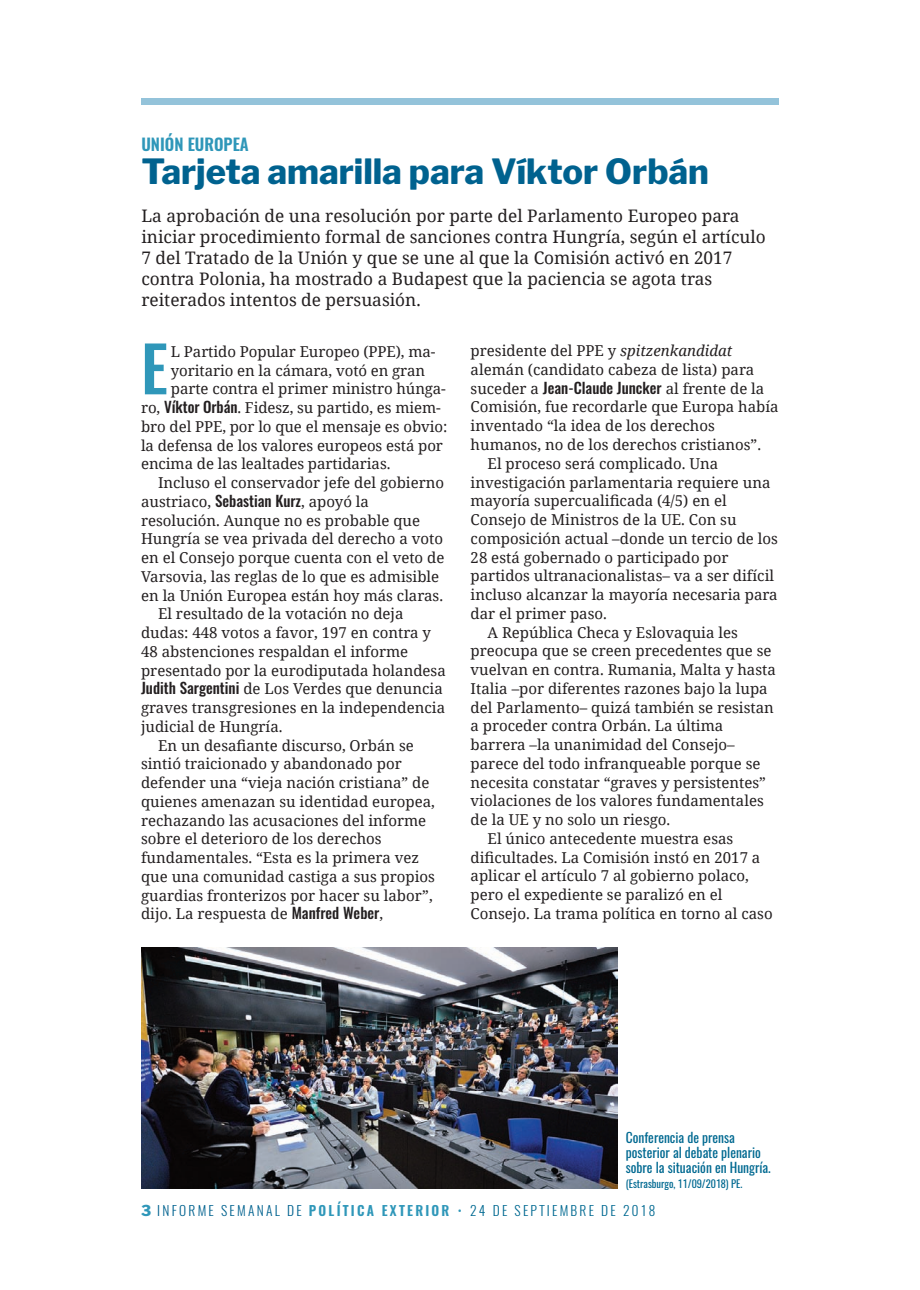
<style>
.page{position:relative;width:920px;height:1290px;background:#fff}
.page>*{position:absolute;margin:0;border:0;box-sizing:border-box;transform-origin:0 0}
.t1{font:500 62.7px "Oswald";color:#2f97b9}
.t2{font:800 34.5px "Libre Franklin";color:#00628f}
.t3{font:17.25px/21px "Noto Serif";color:#231f20}
.t4{font:600 16.5px "Oswald";color:#2f97b9}
.t5{font:15px "Noto Serif";color:#231f20}
.t6{font:13.5px/15px "Oswald";color:#006991}
.t7{font:300 13.5px "Oswald";letter-spacing:.165em;color:#006991}
.t8{font:10.5px "Oswald";color:#006991}
.s1{font-family:"Oswald";font-weight:500}
.s2{font-style:italic}
.s3{font-family:"Libre Franklin";font-weight:800;font-size:15px;color:#2f97b9}
.s4{color:#00628f}
.s5{font-weight:600;color:#2f97b9}
.s6{color:#2f97b9}
</style>
<div class="page">
<div style="left:141px;top:99px;width:638px;height:6px;background:#94c3da"></div>
<img style="left:141px;top:947px;width:476px;height:241px">
<p class="t4" style="left:141px;top:131px;width:109px">UNIÓN EUROPEA</p>
<h2 class="t2" style="left:141px;top:151px;width:569px">Tarjeta amarilla para Víktor Orbán</h2>
<p class="t3" style="left:141px;top:205px;width:626px">La aprobación de una resolución por parte del Parlamento Europeo para iniciar procedimiento formal de sanciones contra Hungría, según el artículo 7 del Tratado de la Unión y que se une al que la Comisión activó en 2017 contra Polonia, ha mostrado a Budapest que la paciencia se agota tras reiterados intentos de persuasión.</p>
<h1 class="t1" style="left:141px;top:319px;width:28px">E</h1>
<p class="t5" style="left:171px;top:341px;width:266px">L Partido Popular Europeo (PPE), ma-</p>
<p class="t5" style="left:171px;top:360px;width:256px">yoritario en la cámara, votó en gran</p>
<p class="t5" style="left:171px;top:378px;width:277px">parte contra el primer ministro húnga-</p>
<p class="t5" style="left:141px;top:397px;width:301px">ro, <span class="s1">Víktor Orbán</span>. Fidesz, su partido, es miem-</p>
<p class="t5" style="left:141px;top:416px;width:308px">bro del PPE, por lo que el mensaje es obvio:</p>
<p class="t5" style="left:141px;top:435px;width:303px">la defensa de los valores europeos está por</p>
<p class="t5" style="left:141px;top:453px;width:251px">encima de las lealtades partidarias.</p>
<p class="t5" style="left:158px;top:472px;width:288px">Incluso el conservador jefe del gobierno</p>
<p class="t5" style="left:141px;top:491px;width:229px">austriaco, <span class="s1">Sebastian Kurz</span>, apoyó la</p>
<p class="t5" style="left:141px;top:510px;width:281px">resolución. aunque no es probable que</p>
<p class="t5" style="left:141px;top:528px;width:304px">Hungría se vea privada del derecho a voto</p>
<p class="t5" style="left:141px;top:547px;width:305px">en el Consejo porque cuenta con el veto de</p>
<p class="t5" style="left:141px;top:566px;width:300px">Varsovia, las reglas de lo que es admisible</p>
<p class="t5" style="left:141px;top:585px;width:304px">en la Unión Europea están hoy más claras.</p>
<p class="t5" style="left:158px;top:603px;width:247px">El resultado de la votación no deja</p>
<p class="t5" style="left:141px;top:622px;width:291px">dudas: 448 votos a favor, 197 en contra y</p>
<p class="t5" style="left:141px;top:641px;width:269px">48 abstenciones respaldan el informe</p>
<p class="t5" style="left:141px;top:660px;width:306px">presentado por la eurodiputada holandesa</p>
<p class="t5" style="left:141px;top:678px;width:303px"><span class="s1">Judith Sargentini</span> de Los Verdes que denuncia</p>
<p class="t5" style="left:141px;top:697px;width:306px">graves transgresiones en la independencia</p>
<p class="t5" style="left:141px;top:716px;width:143px">judicial de Hungría.</p>
<p class="t5" style="left:158px;top:735px;width:257px">En un desafiante discurso, Orbán se</p>
<p class="t5" style="left:141px;top:753px;width:262px">sintió traicionado y abandonado por</p>
<p class="t5" style="left:141px;top:772px;width:290px">defender una “vieja nación cristiana” de</p>
<p class="t5" style="left:141px;top:791px;width:295px">quienes amenazan su identidad europea,</p>
<p class="t5" style="left:141px;top:810px;width:287px">rechazando las acusaciones del informe</p>
<p class="t5" style="left:141px;top:828px;width:242px">sobre el deterioro de los derechos</p>
<p class="t5" style="left:141px;top:847px;width:280px">fundamentales. “Esta es la primera vez</p>
<p class="t5" style="left:141px;top:866px;width:295px">que una comunidad castiga a sus propios</p>
<p class="t5" style="left:141px;top:885px;width:293px">guardias fronterizos por hacer su labor”,</p>
<p class="t5" style="left:141px;top:903px;width:244px">dijo. La respuesta de <span class="s1">Manfred Weber</span>,</p>
<p class="t5" style="left:471px;top:340px;width:263px">presidente del PPE y <span class="s2">spitzenkandidat</span></p>
<p class="t5" style="left:471px;top:359px;width:285px">alemán (candidato cabeza de lista) para</p>
<p class="t5" style="left:471px;top:378px;width:295px">suceder a <span class="s1">Jean-Claude Juncker</span> al frente de la</p>
<p class="t5" style="left:471px;top:396px;width:310px">Comisión, fue recordarle que Europa había</p>
<p class="t5" style="left:471px;top:415px;width:246px">inventado “la idea de los derechos</p>
<p class="t5" style="left:471px;top:434px;width:292px">humanos, no de los derechos cristianos”.</p>
<p class="t5" style="left:488px;top:453px;width:232px">El proceso será complicado. Una</p>
<p class="t5" style="left:471px;top:471px;width:301px">investigación parlamentaria requiere una</p>
<p class="t5" style="left:471px;top:490px;width:258px">mayoría supercualificada (4/5) en el</p>
<p class="t5" style="left:471px;top:509px;width:267px">Consejo de Ministros de la UE. Con su</p>
<p class="t5" style="left:471px;top:528px;width:309px">composición actual –donde un tercio de los</p>
<p class="t5" style="left:471px;top:546px;width:259px">28 está gobernado o participado por</p>
<p class="t5" style="left:471px;top:565px;width:305px">partidos ultranacionalistas– va a ser difícil</p>
<p class="t5" style="left:471px;top:584px;width:309px">incluso alcanzar la mayoría necesaria para</p>
<p class="t5" style="left:471px;top:603px;width:138px">dar el primer paso.</p>
<p class="t5" style="left:488px;top:621px;width:252px">a República Checa y Eslovaquia les</p>
<p class="t5" style="left:471px;top:640px;width:302px">preocupa que se creen precedentes que se</p>
<p class="t5" style="left:471px;top:659px;width:307px">vuelvan en contra. Rumania, Malta y hasta</p>
<p class="t5" style="left:471px;top:678px;width:299px">Italia –por diferentes razones bajo la lupa</p>
<p class="t5" style="left:471px;top:696px;width:305px">del Parlamento– quizá también se resistan</p>
<p class="t5" style="left:471px;top:715px;width:254px">a proceder contra Orbán. La última</p>
<p class="t5" style="left:471px;top:734px;width:266px">barrera –la unanimidad del Consejo–</p>
<p class="t5" style="left:471px;top:753px;width:291px">parece del todo infranqueable porque se</p>
<p class="t5" style="left:471px;top:771px;width:297px">necesita constatar “graves y persistentes”</p>
<p class="t5" style="left:471px;top:790px;width:295px">violaciones de los valores fundamentales</p>
<p class="t5" style="left:471px;top:809px;width:201px">de la UE y no solo un riesgo.</p>
<p class="t5" style="left:488px;top:828px;width:247px">El único antecedente muestra esas</p>
<p class="t5" style="left:471px;top:846px;width:291px">dificultades. La Comisión instó en 2017 a</p>
<p class="t5" style="left:471px;top:865px;width:280px">aplicar el artículo 7 al gobierno polaco,</p>
<p class="t5" style="left:471px;top:884px;width:253px">pero el expediente se paralizó en el</p>
<p class="t5" style="left:471px;top:903px;width:304px">Consejo. La trama política en torno al caso</p>
<p class="t6" style="left:626px;top:1129px;width:146px">Conferencia de prensa posterior al debate plenario sobre la situación en Hungría.</p>
<p class="t8" style="left:626px;top:1175px;width:118px">(Estrasburgo, 11/09/2018) PE.</p>
<p class="t7" style="left:141px;top:1200px;width:516px"><span class="s3">3</span> <span class="s4">INFORME SEMANAL DE</span> <span class="s5">POLÍTICA EXTERIOR</span> <span class="s6">•</span> 24 DE SEPTIEMBRE DE 2018</p>
</div>
